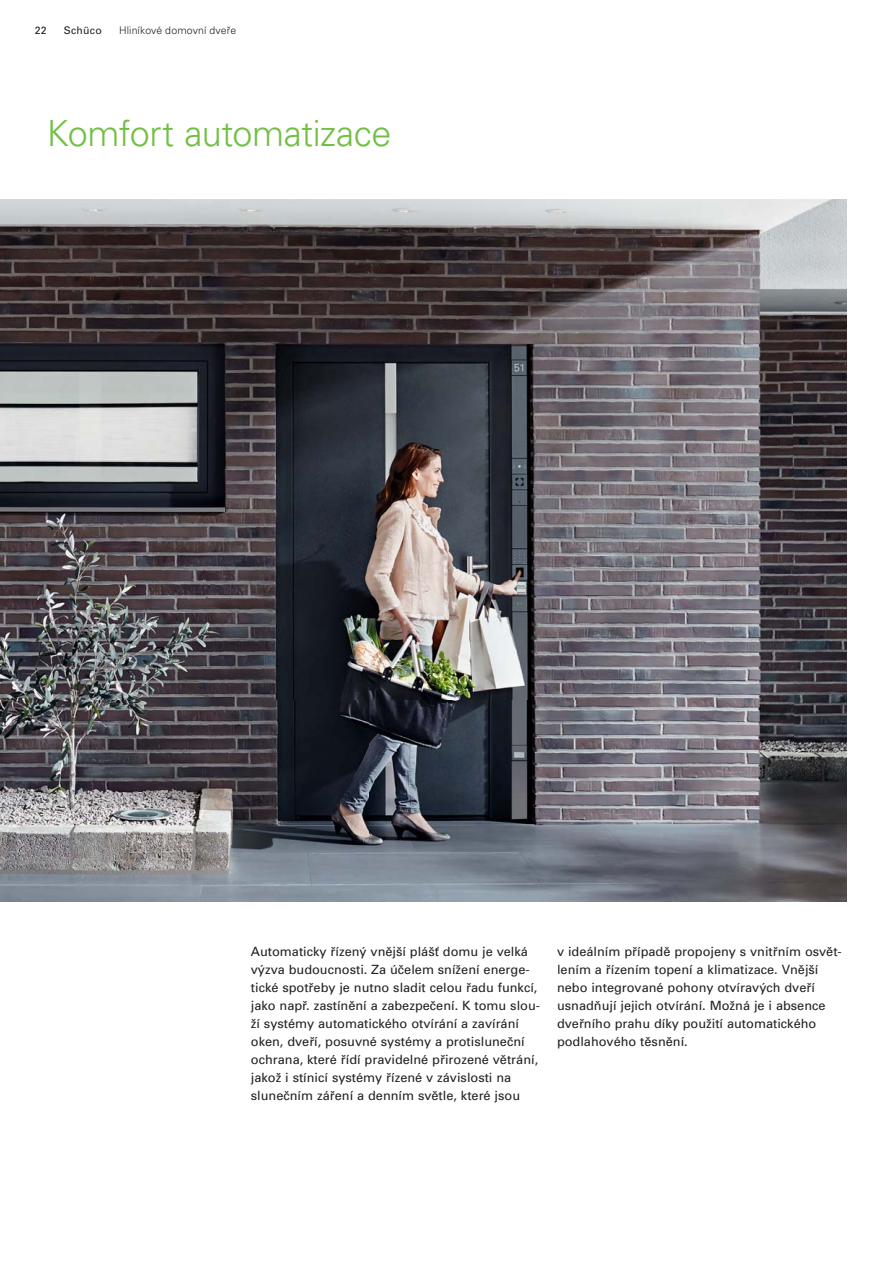
<style>
.page{position:relative;width:893px;height:1263px;background:#fff}
.page>*{position:absolute;margin:0;border:0;box-sizing:border-box;transform-origin:0 0}
.t1{font:300 36px "Univers CE";letter-spacing:-.01em;color:#72bf44}
.t2{font:12.75px/18px "Univers CE";color:#231f20}
.t3{font:300 10.5px "Univers CE";letter-spacing:.01em;color:#231f20}
.t4{font:10.5px "Univers CE";letter-spacing:.03em;color:#231f20}
</style>
<div class="page">
<img style="left:0;top:199px;width:846px;height:702px">
<p class="t4" style="left:35px;top:26px;width:13px">22</p>
<p class="t4" style="left:64px;top:27px;width:40px">Schüco</p>
<p class="t3" style="left:119px;top:26px;width:119px">Hliníkové domovní dveře</p>
<h1 class="t1" style="left:47px;top:120px;width:346px">Komfort automatizace</h1>
<p class="t2" style="left:251px;top:943px;width:291px">Automaticky řízený vnější plášť domu je velká výzva budoucnosti. Za účelem snížení energe&shy;tické spotřeby je nutno sladit celou řadu funkcí, jako např. zastínění a zabezpečení. K tomu slou&shy;ží systémy automatického otvírání a zavírání oken, dveří, posuvné systémy a protisluneční ochrana, které řídí pravidelné přirozené větrání, jakož i stínicí systémy řízené v závislosti na slunečním záření a denním světle, které jsou</p>
<p class="t2" style="left:557px;top:943px;width:286px">v ideálním případě propojeny s vnitřním osvět&shy;lením a řízením topení a klimatizace. Vnější nebo integrované pohony otvíravých dveří usnadňují jejich otvírání. Možná je i absence dveřního prahu díky použití automatického podlahového těsnění.</p>
</div>
